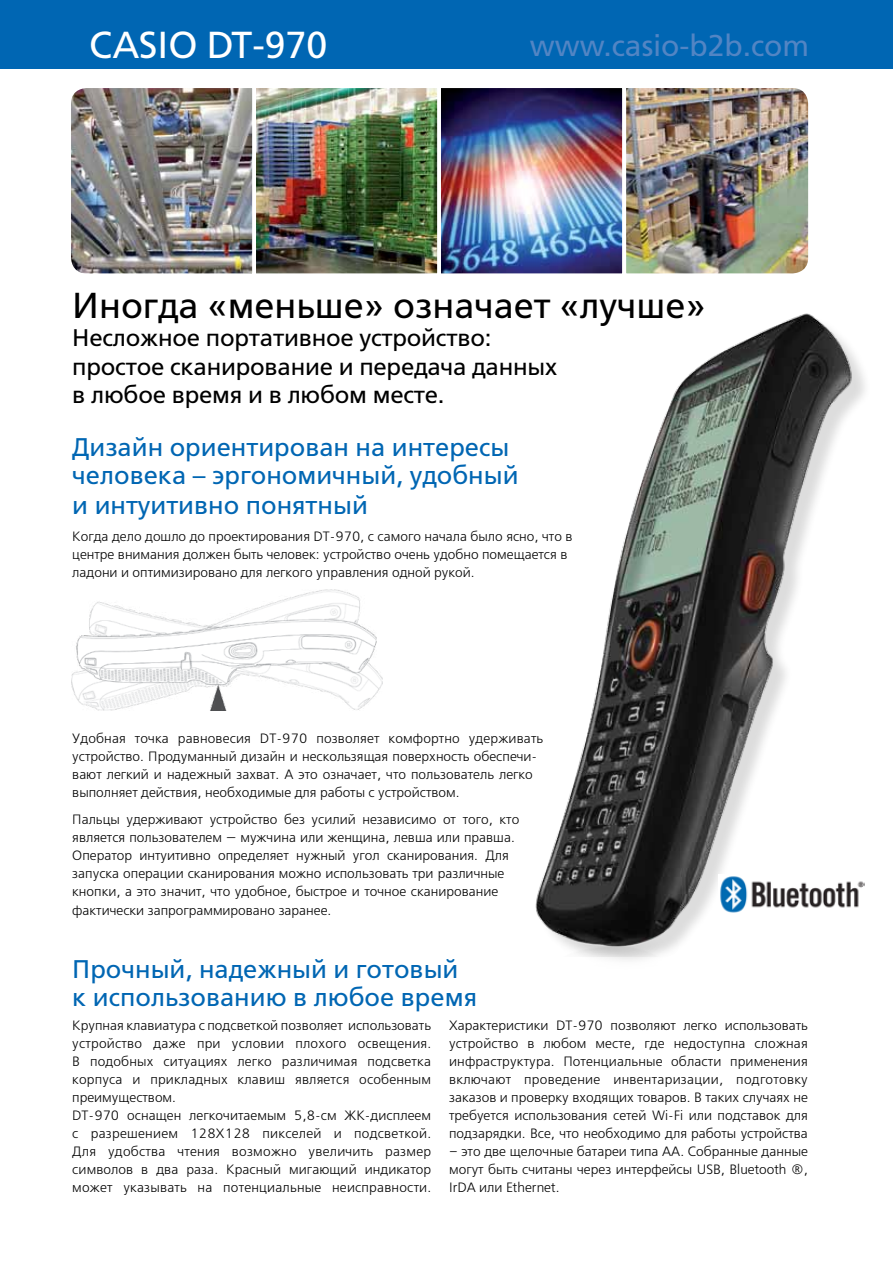
<style>
.page{position:relative;width:893px;height:1263px;background:#fff}
.page>*{position:absolute;margin:0;border:0;box-sizing:border-box;transform-origin:0 0}
.t1{font:37.5px "Free Set C";color:#fff}
.t2{font:36px "Free Set C";color:#000}
.t3{font:30px "Free Set C";color:#5285c4}
.t4{font:25.5px/29.2px "Free Set C";color:#0066b3}
.t5{font:24px/28.5px "Free Set C";letter-spacing:-.01em;color:#000}
.t6{font:13.5px/18px "Free Set Light C";color:#000}
</style>
<div class="page">
<img style="left:535px;top:313px;width:330px;height:643px">
<div style="left:0;top:0;width:893px;height:68px;background:#0066b3"></div>
<img style="left:72px;top:589px;width:311px;height:121px">
<img style="left:719px;top:874px;width:146px;height:40px">
<img style="left:257px;top:89px;width:364px;height:183px">
<img style="left:71px;top:88px;width:182px;height:186px">
<div style="left:253px;top:85px;width:187px;height:191px;border:3px solid #fff"></div>
<div style="left:438px;top:85px;width:187px;height:191px;border:3px solid #fff"></div>
<img style="left:622px;top:85px;width:187px;height:191px">
<h1 class="t1" style="left:89px;top:25px;width:240px">CASIO DT-970</h1>
<h3 class="t3" style="left:530px;top:29px;width:281px">www.casio-b2b.com</h3>
<h2 class="t2" style="left:72px;top:286px;width:635px">Иногда «меньше» означает «лучше»</h2>
<h3 class="t5" style="left:72px;top:324px;width:486px">Несложное портативное устройство: простое сканирование и передача данных в любое время и в любом месте.</h3>
<h3 class="t4" style="left:72px;top:432px;width:448px">Дизайн ориентирован на интересы человека – эргономичный, удобный и интуитивно понятный</h3>
<p class="t6" style="left:72px;top:528px;width:502px">Когда дело дошло до проектирования DT-970, с самого начала было ясно, что в центре внимания должен быть человек: устройство очень удобно помещается в ладони и оптимизировано для легкого управления одной рукой.</p>
<p class="t6" style="left:72px;top:730px;width:473px">Удобная точка равновесия DT-970 позволяет комфортно удерживать устройство. Продуманный дизайн и нескользящая поверхность обеспечи&shy;вают легкий и надежный захват. А это означает, что пользователь легко выполняет действия, необходимые для работы с устройством.</p>
<p class="t6" style="left:72px;top:811px;width:448px">Пальцы удерживают устройство без усилий независимо от того, кто является пользователем — мужчина или женщина, левша или правша.<br>Оператор интуитивно определяет нужный угол сканирования. Для запуска операции сканирования можно использовать три различные кнопки, а это значит, что удобное, быстрое и точное сканирование</p>
<p class="t6" style="left:72px;top:902px;width:261px">фактически запрограммировано заранее.</p>
<h3 class="t4" style="left:72px;top:955px;width:406px;line-height:28px">Прочный, надежный и готовый к использованию в любое время</h3>
<p class="t6" style="left:72px;top:1017px;width:361px">Крупная клавиатура с подсветкой позволяет использовать устройство даже при условии плохого освещения.<br>В подобных ситуациях легко различимая подсветка корпуса и прикладных клавиш является особенным преимуществом.<br>DT-970 оснащен легкочитаемым 5,8-см ЖК-дисплеем с разрешением 128X128 пикселей и подсветкой.<br>Для удобства чтения возможно увеличить размер символов в два раза. Красный мигающий индикатор может указывать на потенциальные неисправности.</p>
<p class="t6" style="left:449px;top:1017px;width:360px;text-align:justify">Характеристики DT-970 позволяют легко использовать устройство в любом месте, где недоступна сложная инфраструктура. Потенциальные области применения включают проведение инвентаризации, подготовку заказов и проверку входящих товаров. В таких случаях не требуется использования сетей Wi-Fi или подставок для подзарядки. Все, что необходимо для работы устройства</p>
<p class="t6" style="left:449px;top:1143px;width:360px;text-align:justify">– это две щелочные батареи типа АА. Собранные данные могут быть считаны через интерфейсы USB, Bluetooth ®, IrDA или Ethernet.</p>
</div>
